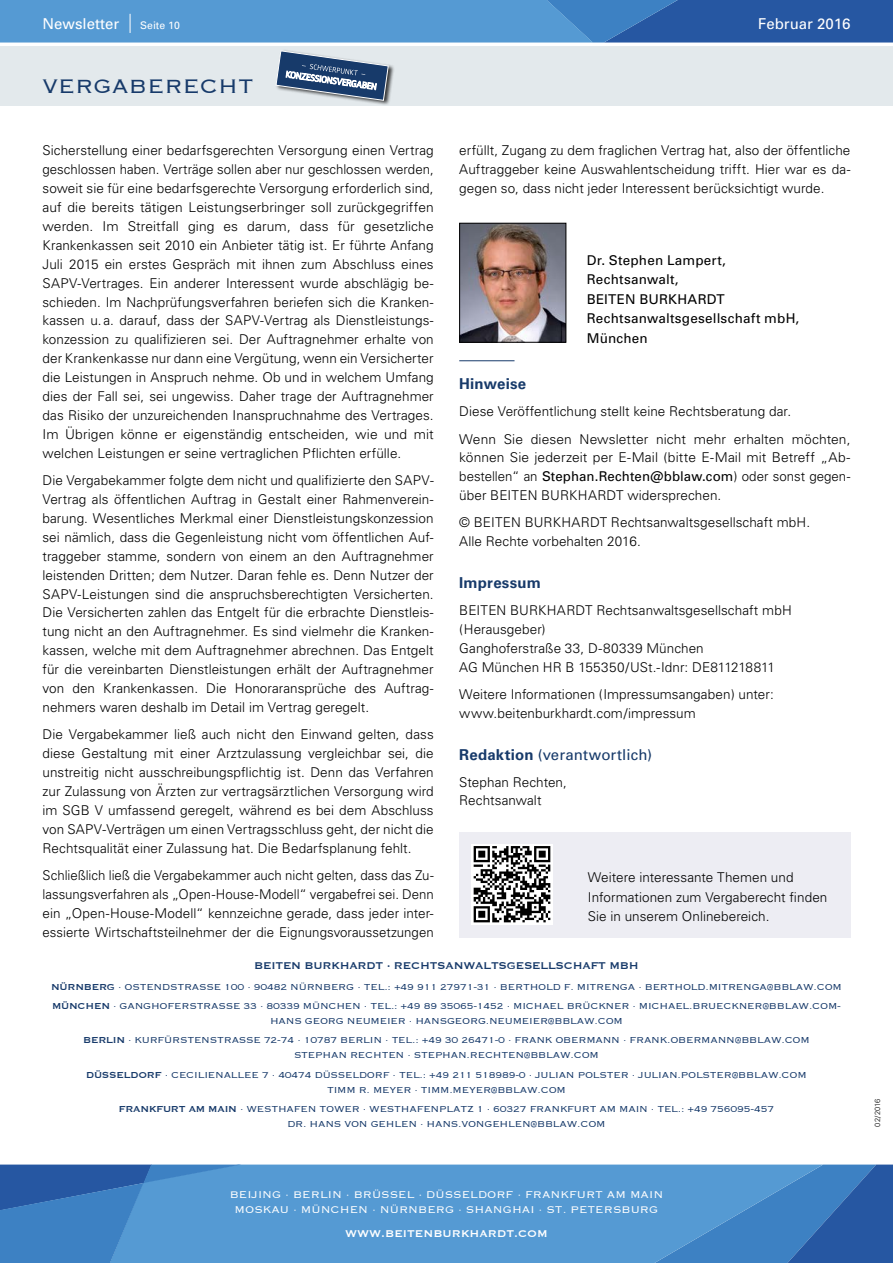
<style>
.page{position:relative;width:893px;height:1263px;background:#fff}
.page>*{position:absolute;margin:0;border:0;box-sizing:border-box;transform-origin:0 0}
.t1{font:300 25.5px "Copperplate";color:#173a6a}
.t2{font:15px "Univers";letter-spacing:.005em;color:#173a6a}
.t3{font:15px "Univers";color:#fff}
.t4{font:700 15px "Univers";letter-spacing:.015em;color:#173a6a}
.t5{font:300 13.5px/18.9px "Univers";letter-spacing:.005em;color:#000;text-align:justify}
.t6{font:13.5px/19.5px "Univers";letter-spacing:.015em;color:#000}
.t7{font:300 12.75px/15px "Copperplate";color:#fff;text-align:center}
.t8{font:12.75px "Copperplate";letter-spacing:-.02em;color:#173a6a}
.t9{font:12.75px "Copperplate";color:#fff}
.t10{font:300 11.25px/19.2px "Copperplate";letter-spacing:-.02em;color:#173a6a;text-align:center}
.t11{font:10.5px "Univers";color:#fff}
.t12{font:300 7.5px "Univers";letter-spacing:.02em;color:#000}
.s1{font-weight:400}
.s2{font-weight:700}
</style>
<div class="page">
<div style="left:0;top:46px;width:893px;height:60px;background:#e3e9ec"></div>
<svg style="left:0;top:0;width:893px;height:43px;background:#4886c4"></svg>
<svg style="left:823px;top:1164px;width:70px;height:99px;background:#2c61aa"></svg>
<svg style="left:241px;top:1164px;width:582px;height:99px;background:#5296d0"></svg>
<svg style="left:0;top:1164px;width:241px;height:99px;background:#4384c3"></svg>
<div style="left:275px;top:49px;width:119px;height:57px;background:#000;opacity:.75"></div>
<svg style="left:275px;top:50px;width:114px;height:51px"></svg>
<div style="left:459px;top:832px;width:391px;height:105px;background:#ededf3"></div>
<img style="left:472px;top:844px;width:81px;height:81px">
<img style="left:461px;top:225px;width:103px;height:116px">
<div style="left:459px;top:223px;width:107px;height:120px;border:1px solid #000"></div>
<hr style="left:459px;top:360px;width:55px;height:1px;background:#173a6a">
<p class="t3" style="left:43px;top:14px;width:78px">Newsletter</p>
<p class="t11" style="left:140px;top:19px;width:41px">Seite 10</p>
<p class="t3" style="left:758px;top:14px;width:94px">Februar 2016</p>
<h1 class="t1" style="left:43px;top:70px;width:213px">VERGABERECHT</h1>
<p class="t5" style="left:43px;top:141px;width:393px">Sicherstellung einer bedarfsgerechten Versorgung einen Vertrag geschlossen haben. Verträge sollen aber nur geschlossen werden, soweit sie für eine bedarfsgerechte Versorgung erforderlich sind, auf die bereits tätigen Leistungserbringer soll zurückgegriffen werden. Im Streitfall ging es darum, dass für gesetzliche Krankenkassen seit 2010 ein Anbieter tätig ist. Er führte Anfang Juli 2015 ein erstes Gespräch mit ihnen zum Abschluss eines SAPV-Vertrages. Ein anderer Interessent wurde abschlägig be&shy;schieden. Im Nachprüfungsverfahren beriefen sich die Kranken&shy;kassen u. a. darauf, dass der SAPV-Vertrag als Dienstleistungs&shy;konzession zu qualifizieren sei. Der Auftragnehmer erhalte von der Krankenkasse nur dann eine Vergütung, wenn ein Versicherter die Leistungen in Anspruch nehme. Ob und in welchem Umfang dies der Fall sei, sei ungewiss. Daher trage der Auftragnehmer das Risiko der unzureichenden Inanspruchnahme des Vertrages.<br>Im Übrigen könne er eigenständig entscheiden, wie und mit welchen Leistungen er seine vertraglichen Pflichten erfülle.</p>
<p class="t5" style="left:43px;top:471px;width:393px">Die Vergabekammer folgte dem nicht und qualifizierte den SAPV-Vertrag als öffentlichen Auftrag in Gestalt einer Rahmenverein&shy;barung. Wesentliches Merkmal einer Dienstleistungskonzession sei nämlich, dass die Gegenleistung nicht vom öffentlichen Auf&shy;traggeber stamme, sondern von einem an den Auftragnehmer leistenden Dritten; dem Nutzer. Daran fehle es. Denn Nutzer der SAPV-Leistungen sind die anspruchsberechtigten Versicherten.<br>Die Versicherten zahlen das Entgelt für die erbrachte Dienstleis&shy;tung nicht an den Auftragnehmer. Es sind vielmehr die Kranken&shy;kassen, welche mit dem Auftragnehmer abrechnen. Das Entgelt für die vereinbarten Dienstleistungen erhält der Auftragnehmer von den Krankenkassen. Die Honoraransprüche des Auftrag&shy;nehmers waren deshalb im Detail im Vertrag geregelt.</p>
<p class="t5" style="left:43px;top:725px;width:393px">Die Vergabekammer ließ auch nicht den Einwand gelten, dass diese Gestaltung mit einer Arztzulassung vergleichbar sei, die unstreitig nicht ausschreibungspflichtig ist. Denn das Verfahren zur Zulassung von Ärzten zur vertragsärztlichen Versorgung wird im SGB V umfassend geregelt, während es bei dem Abschluss von SAPV-Verträgen um einen Vertragsschluss geht, der nicht die Rechtsqualität einer Zulassung hat. Die Bedarfsplanung fehlt.</p>
<p class="t5" style="left:43px;top:866px;width:393px">Schließlich ließ die Vergabekammer auch nicht gelten, dass das Zu&shy;lassungsverfahren als „Open-House-Modell“ vergabefrei sei. Denn ein „Open-House-Modell“ kennzeichne gerade, dass jeder inter&shy;essierte Wirtschaftsteilnehmer der die Eignungsvoraussetzungen</p>
<p class="t5" style="left:459px;top:141px;width:393px">erfüllt, Zugang zu dem fraglichen Vertrag hat, also der öffentliche Auftraggeber keine Auswahlentscheidung trifft. Hier war es da&shy;gegen so, dass nicht jeder Interessent berücksichtigt wurde.</p>
<p class="t6" style="left:587px;top:250px;width:214px">Dr. Stephen Lampert,<br>Rechtsanwalt,<br>BEITEN BURKHARDT<br>Rechtsanwaltsgesellschaft mbH,<br>München</p>
<p class="t4" style="left:459px;top:375px;width:68px">Hinweise</p>
<p class="t5" style="left:459px;top:398px;width:393px;line-height:27.3px">Diese Veröffentlichung stellt keine Rechtsberatung dar.<br>Wenn Sie diesen Newsletter nicht mehr erhalten möchten,</p>
<p class="t5" style="left:459px;top:448px;width:393px">können Sie jederzeit per E-Mail (bitte E-Mail mit Betreff „Ab&shy;bestellen“ an <span class="s1">Stephan.Rechten@bblaw.com</span>) oder sonst gegen&shy;über BEITEN BURKHARDT widersprechen.</p>
<p class="t5" style="left:459px;top:513px;width:352px">© BEITEN BURKHARDT Rechtsanwaltsgesellschaft mbH.<br>Alle Rechte vorbehalten 2016.</p>
<p class="t4" style="left:459px;top:574px;width:83px">Impressum</p>
<p class="t5" style="left:459px;top:601px;width:334px;text-align:left">BEITEN BURKHARDT Rechtsanwaltsgesellschaft mbH (Herausgeber)<br>Ganghoferstraße 33, D-80339 München<br>AG München HR B 155350/USt.-Idnr: DE811218811</p>
<p class="t5" style="left:459px;top:685px;width:316px">Weitere Informationen (Impressumsangaben) unter: www.beitenburkhardt.com/impressum</p>
<p class="t2" style="left:459px;top:745px;width:194px"><span class="s2">Redaktion</span> (verantwortlich)</p>
<p class="t5" style="left:459px;top:773px;width:109px;line-height:18px">Stephan Rechten,<br>Rechtsanwalt</p>
<p class="t5" style="left:588px;top:868px;width:241px;line-height:19.5px;text-align:left">Weitere interessante Themen und<br>Informationen zum Vergaberecht finden<br>Sie in unserem Onlinebereich.</p>
<p class="t8" style="left:254px;top:957px;width:386px">BEITEN BURKHARDT · RECHTSANWALTSGESELLSCHAFT MBH</p>
<p class="t10" style="left:51px;top:977px;width:792px;text-align:left"><span class="s1">NÜRNBERG</span> · OSTENDSTRASSE 100 · 90482 NÜRNBERG · TEL.: +49 911 27971-31 · BERTHOLD F. MITRENGA · BERTHOLD.MITRENGA@BBLAW.COM<br><span class="s1">MÜNCHEN</span> · GANGHOFERSTRASSE 33 · 80339 MÜNCHEN · TEL.: +49 89 35065-1452 · MICHAEL BRÜCKNER · MICHAEL.BRUECKNER@BBLAW.COM-</p>
<p class="t10" style="left:83px;top:1011px;width:728px">HANS GEORG NEUMEIER · HANSGEORG.NEUMEIER@BBLAW.COM<br><span class="s1">BERLIN</span> · KURFÜRSTENSTRASSE 72-74 · 10787 BERLIN · TEL.: +49 30 26471-0 · FRANK OBERMANN · FRANK.OBERMANN@BBLAW.COM</p>
<p class="t10" style="left:86px;top:1045px;width:722px">STEPHAN RECHTEN · STEPHAN.RECHTEN@BBLAW.COM<br><span class="s1">DÜSSELDORF</span> · CECILIENALLEE 7 · 40474 DÜSSELDORF · TEL.: +49 211 518989-0 · JULIAN POLSTER · JULIAN.POLSTER@BBLAW.COM</p>
<p class="t10" style="left:119px;top:1079px;width:657px">TIMM R. MEYER · TIMM.MEYER@BBLAW.COM<br><span class="s1">FRANKFURT AM MAIN</span> · WESTHAFEN TOWER · WESTHAFENPLATZ 1 · 60327 FRANKFURT AM MAIN · TEL.: +49 756095-457</p>
<p class="t10" style="left:287px;top:1113px;width:320px">DR. HANS VON GEHLEN · HANS.VONGEHLEN@BBLAW.COM</p>
<p class="t12" style="left:873px;top:1127px;width:30px;rotate:-90deg">02/2016</p>
<p class="t7" style="left:230px;top:1186px;width:435px">BEIJING · BERLIN · BRÜSSEL · DÜSSELDORF · FRANKFURT AM MAIN<br>MOSKAU · MÜNCHEN · NÜRNBERG · SHANGHAI · ST. PETERSBURG</p>
<p class="t9" style="left:345px;top:1225px;width:204px">WWW.BEITENBURKHARDT.COM</p>
</div>
